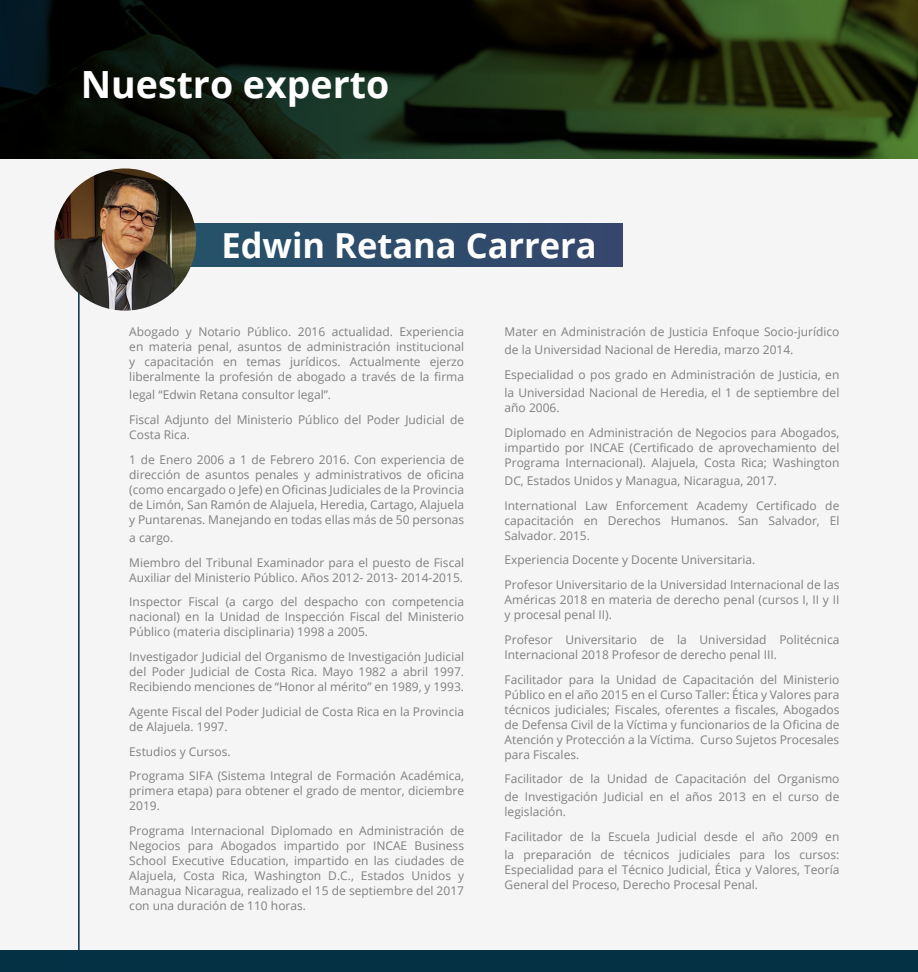
<style>
.page{position:relative;width:918px;height:972px;background:#f5f5f6}
.page>*{position:absolute;margin:0;border:0;box-sizing:border-box;transform-origin:0 0}
.titulo{font:700 37.5px "Open Sans";color:#fff}
.titulo-2{font:700 34.5px "Open Sans";color:#fff}
.cuerpo{font:12px/15px "Open Sans";color:#808080;text-align:justify}
</style>
<div class="page">
<div style="left:0;top:950px;width:918px;height:22px;background:#053145"></div>
<svg style="left:0;top:0;width:918px;height:159px;background:#131f0d"></svg>
<hr style="left:78px;top:287px;width:2px;height:685px;background:#003348">
<div style="left:174px;top:224px;width:448px;height:43px;background:#2f4d6b"></div>
<img style="left:55px;top:168px;width:141px;height:143px">
<p class="titulo" style="left:81px;top:58px;width:310px">Nuestro experto</p>
<p class="titulo-2" style="left:221px;top:221px;width:377px">Edwin Retana Carrera</p>
<p class="cuerpo" style="left:129px;top:324px;width:336px">Abogado y Notario Público. 2016 actualidad. Experiencia en materia penal, asuntos de administración institucional y capacitación en temas jurídicos. Actualmente ejerzo liberalmente la profesión de abogado a través de la firma</p>
<p class="cuerpo" style="left:129px;top:387px;width:203px">legal “Edwin Retana consultor legal”.</p>
<p class="cuerpo" style="left:129px;top:412px;width:336px">Fiscal Adjunto del Ministerio Público del Poder Judicial de<br>Costa Rica.</p>
<p class="cuerpo" style="left:129px;top:452px;width:336px">1 de Enero 2006 a 1 de Febrero 2016. Con experiencia de dirección de asuntos penales y administrativos de oficina (como encargado o Jefe) en Oficinas Judiciales de la Provincia de Limón, San Ramón de Alajuela, Heredia, Cartago, Alajuela y Puntarenas. Manejando en todas ellas más de 50 personas</p>
<p class="cuerpo" style="left:129px;top:530px;width:46px">a cargo.</p>
<p class="cuerpo" style="left:129px;top:554px;width:336px">Miembro del Tribunal Examinador para el puesto de Fiscal<br>Auxiliar del Ministerio Público. Años 2012- 2013- 2014-2015.</p>
<p class="cuerpo" style="left:129px;top:594px;width:336px">Inspector Fiscal (a cargo del despacho con competencia nacional) en la Unidad de Inspección Fiscal del Ministerio Público (materia disciplinaria) 1998 a 2005.</p>
<p class="cuerpo" style="left:129px;top:649px;width:336px">Investigador Judicial del Organismo de Investigación Judicial del Poder Judicial de Costa Rica. Mayo 1982 a abril 1997.<br>Recibiendo menciones de “Honor al mérito” en 1989, y 1993.</p>
<p class="cuerpo" style="left:129px;top:704px;width:336px">Agente Fiscal del Poder Judicial de Costa Rica en la Provincia de Alajuela. 1997.</p>
<p class="cuerpo" style="left:129px;top:743px;width:103px">Estudios y Cursos.</p>
<p class="cuerpo" style="left:129px;top:768px;width:336px">Programa SIFA (Sistema Integral de Formación Académica, primera etapa) para obtener el grado de mentor, diciembre 2019.</p>
<p class="cuerpo" style="left:129px;top:823px;width:336px">Programa Internacional Diplomado en Administración de Negocios para Abogados impartido por INCAE Business School Executive Education, impartido en las ciudades de Alajuela, Costa Rica, Washington D.C., Estados Unidos y Managua Nicaragua, realizado el 15 de septiembre del 2017 con una duración de 110 horas.</p>
<p class="cuerpo" style="left:505px;top:323px;width:336px;line-height:18px">Mater en Administración de Justicia Enfoque Socio-jurídico de la Universidad Nacional de Heredia, marzo 2014.</p>
<p class="cuerpo" style="left:505px;top:365px;width:336px;line-height:18px">Especialidad o pos grado en Administración de Justicia, en la Universidad Nacional de Heredia, el 1 de septiembre del</p>
<p class="cuerpo" style="left:505px;top:400px;width:57px">año 2006.</p>
<p class="cuerpo" style="left:505px;top:425px;width:336px">Diplomado en Administración de Negocios para Abogados, impartido por INCAE (Certificado de aprovechamiento del Programa Internacional). Alajuela, Costa Rica; Washington</p>
<p class="cuerpo" style="left:505px;top:473px;width:274px">DC, Estados Unidos y Managua, Nicaragua, 2017.</p>
<p class="cuerpo" style="left:505px;top:497px;width:336px">International Law Enforcement Academy Certificado de capacitación en Derechos Humanos. San Salvador, El Salvador. 2015.</p>
<p class="cuerpo" style="left:505px;top:552px;width:252px">Experiencia Docente y Docente Universitaria.</p>
<p class="cuerpo" style="left:505px;top:577px;width:336px">Profesor Universitario de la Universidad Internacional de las Américas 2018 en materia de derecho penal (cursos I, II y II y procesal penal II).</p>
<p class="cuerpo" style="left:505px;top:632px;width:336px">Profesor Universitario de la Universidad Politécnica<br>Internacional 2018 Profesor de derecho penal III.</p>
<p class="cuerpo" style="left:505px;top:671px;width:336px">Facilitador para la Unidad de Capacitación del Ministerio Público en el año 2015 en el Curso Taller: Ética y Valores para técnicos judiciales; Fiscales, oferentes a fiscales, Abogados de Defensa Civil de la Víctima y funcionarios de la Oficina de Atención y Protección a la Víctima. Curso Sujetos Procesales para Fiscales.</p>
<p class="cuerpo" style="left:505px;top:770px;width:336px;line-height:18px">Facilitador de la Unidad de Capacitación del Organismo de Investigación Judicial en el años 2013 en el curso de</p>
<p class="cuerpo" style="left:505px;top:804px;width:63px">legislación.</p>
<p class="cuerpo" style="left:505px;top:827px;width:336px;line-height:18px">Facilitador de la Escuela Judicial desde el año 2009 en la preparación de técnicos judiciales para los cursos:</p>
<p class="cuerpo" style="left:505px;top:862px;width:336px">Especialidad para el Técnico Judicial, Ética y Valores, Teoría<br>General del Proceso, Derecho Procesal Penal.</p>
</div>
